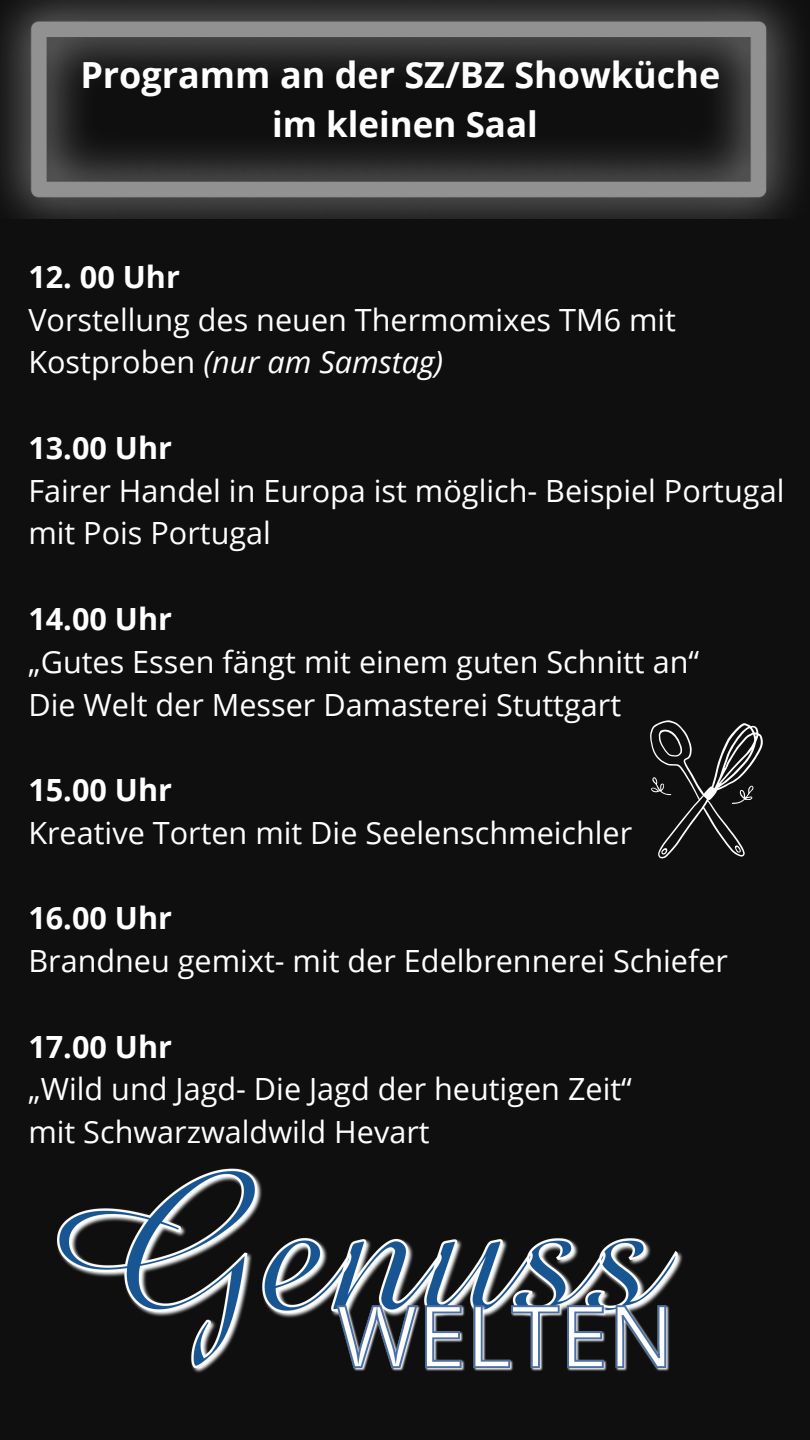
<style>
.page{position:relative;width:810px;height:1440px;background:#0f0f0f}
.page>*{position:absolute;margin:0;border:0;box-sizing:border-box;transform-origin:0 0}
.t1{font:700 36px "Open Sans";color:#fff}
.t2{font:700 35px "Open Sans";color:#fff}
.t3{font:30.6px/42.8px "Open Sans";color:#fff}
.t4{font:700 30.6px "Open Sans";color:#fff}
.s1{font-style:italic}
</style>
<div class="page">
<img style="left:57px;top:1168px;width:626px;height:205px">
<img style="left:0;top:0;width:798px;height:219px">
<svg style="left:650px;top:720px;width:113px;height:138px"></svg>
<p class="t1" style="left:80px;top:49px;width:641px">Programm an der SZ/BZ Showküche</p>
<p class="t2" style="left:272px;top:100px;width:267px">im kleinen Saal</p>
<p class="t4" style="left:28px;top:255px;width:153px">12. 00 Uhr</p>
<p class="t3" style="left:28px;top:297px;width:649px">Vorstellung des neuen Thermomixes TM6 mit<br>Kostproben <span class="s1">(nur am Samstag)</span></p>
<p class="t4" style="left:28px;top:426px;width:145px">13.00 Uhr</p>
<p class="t3" style="left:28px;top:468px;width:758px">Fairer Handel in Europa ist möglich- Beispiel Portugal</p>
<p class="t3" style="left:28px;top:511px;width:244px">mit Pois Portugal</p>
<p class="t4" style="left:28px;top:597px;width:145px">14.00 Uhr</p>
<p class="t3" style="left:28px;top:639px;width:672px">„Gutes Essen fängt mit einem guten Schnitt an“</p>
<p class="t3" style="left:28px;top:682px;width:594px">Die Welt der Messer Damasterei Stuttgart</p>
<p class="t4" style="left:28px;top:768px;width:145px">15.00 Uhr</p>
<p class="t3" style="left:28px;top:811px;width:605px">Kreative Torten mit Die Seelenschmeichler</p>
<p class="t4" style="left:28px;top:897px;width:145px">16.00 Uhr</p>
<p class="t3" style="left:28px;top:939px;width:701px">Brandneu gemixt- mit der Edelbrennerei Schiefer</p>
<p class="t4" style="left:28px;top:1025px;width:145px">17.00 Uhr</p>
<p class="t3" style="left:28px;top:1067px;width:605px">„Wild und Jagd- Die Jagd der heutigen Zeit“</p>
<p class="t3" style="left:28px;top:1110px;width:403px">mit Schwarzwaldwild Hevart</p>
</div>
